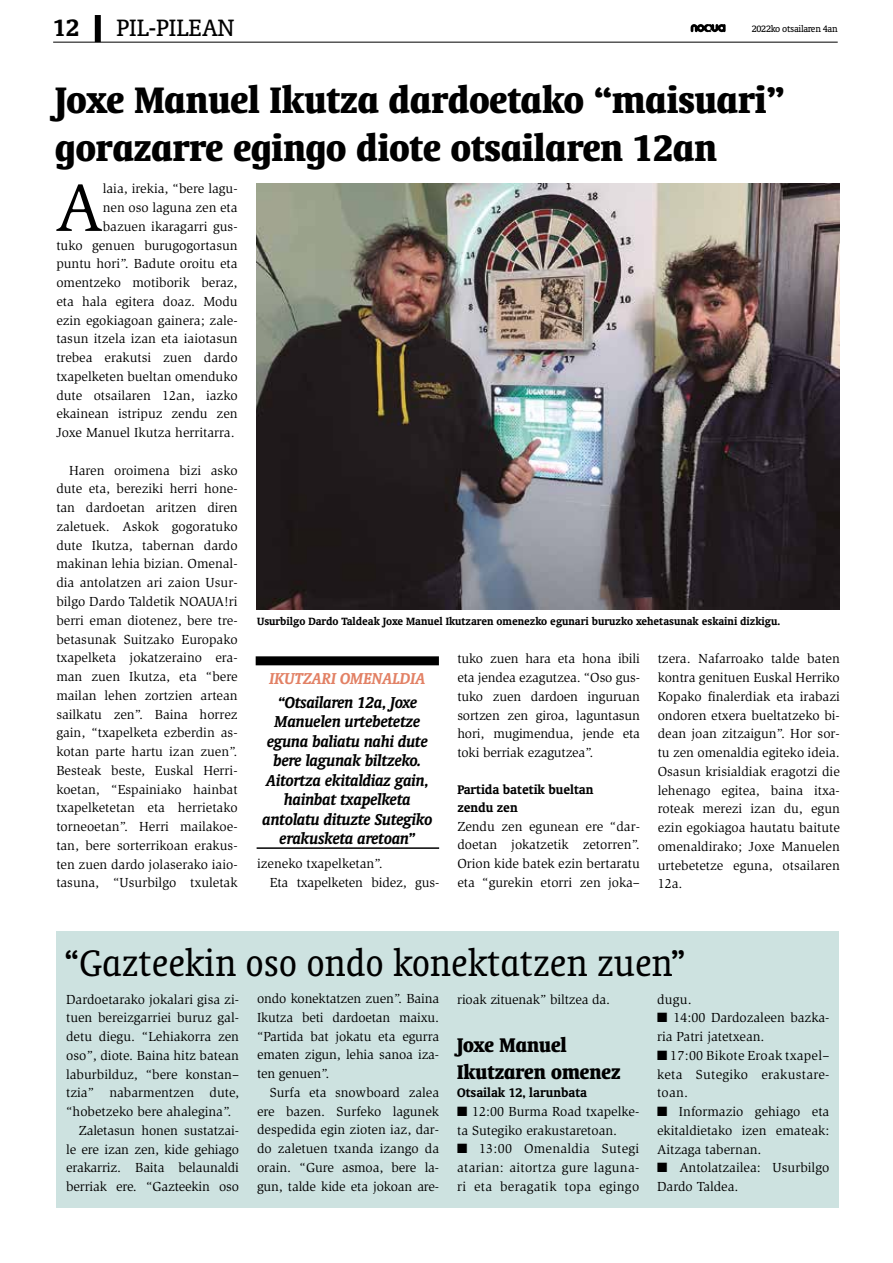
<style>
.page{position:relative;width:893px;height:1263px;background:#fff}
.page>*{position:absolute;margin:0;border:0;box-sizing:border-box;transform-origin:0 0}
.t1{font:69.45px "Slimbach";color:#000}
.t2{font:700 condensed 42px/48px "Oranda BT";color:#000}
.t3{font:condensed 42px "Oranda BT";letter-spacing:.01em;color:#000}
.t4{font:27px "Oranda BT";color:#000}
.t5{font:700 27px "Oranda BT";color:#000}
.t6{font:700 condensed 22.5px/27px "Oranda BT";color:#000}
.t7{font:italic 700 18px/19.5px "Oranda BT";letter-spacing:-.01em;color:#000;text-align:center}
.t8{font:italic 700 18px "Oranda BT";letter-spacing:-.01em;color:#e28165}
.t9{font:700 14.25px/18px "Oranda BT";color:#000}
.t10{font:13.5px/18.8px "Slimbach";color:#000;text-align:justify}
.t11{font:700 12px "Oranda BT";color:#000}
.t12{font:10.5px "Oranda BT";letter-spacing:-.03em;color:#000}
</style>
<div class="page">
<svg style="left:691px;top:24px;width:35px;height:8px"></svg>
<hr style="left:53px;top:42px;width:785px;height:1px;background:#000">
<div style="left:95px;top:15px;width:6px;height:27px;background:#000"></div>
<img style="left:257px;top:183px;width:582px;height:427px">
<div style="left:256px;top:656px;width:183px;height:9px;background:#000"></div>
<hr style="left:257px;top:847px;width:182px;height:2px;background:#000">
<div style="left:56px;top:931px;width:783px;height:277px;background:#cde2e0"></div>
<h3 class="t5" style="left:53px;top:12px;width:28px">12</h3>
<h3 class="t4" style="left:117px;top:12px;width:119px">PIL-PILEAN</h3>
<p class="t12" style="left:752px;top:23px;width:87px">2022ko otsailaren 4an</p>
<h2 class="t2" style="left:55px;top:75px;width:731px">Joxe Manuel Ikutza dardoetako “maisuari” gorazarre egingo diote otsailaren 12an</h2>
<h1 class="t1" style="left:55px;top:168px;width:49px">A</h1>
<p class="t10" style="left:56px;top:180px;width:183px;text-align:right">laia, irekia, “bere lagu-<br>nen oso laguna zen eta<br>bazuen ikaragarri gus-<br>tuko genuen burugogortasun puntu hori”. Badute oroitu eta omentzeko motiborik beraz, eta hala egitera doaz. Modu ezin egokiagoan gainera; zale&shy;tasun itzela izan eta iaiotasun trebea erakutsi zuen dardo txapelketen bueltan omenduko dute otsailaren 12an, iazko ekainean istripuz zendu zen<br>Joxe Manuel Ikutza herritarra.</p>
<p class="t10" style="left:56px;top:461px;width:183px;text-indent:13px">Haren oroimena bizi asko dute eta, bereziki herri hone&shy;tan dardoetan aritzen diren zaletuek. Askok gogoratuko dute Ikutza, tabernan dardo makinan lehia bizian. Omenal&shy;dia antolatzen ari zaion Usur&shy;bilgo Dardo Taldetik NOAUA!ri berri eman diotenez, bere tre&shy;betasunak Suitzako Europako txapelketa jokatzeraino era&shy;man zuen Ikutza, eta “bere mailan lehen zortzien artean sailkatu zen”. Baina horrez gain, “txapelketa ezberdin as&shy;kotan parte hartu izan zuen”.<br>Besteak beste, Euskal Herri&shy;koetan, “Espainiako hainbat txapelketetan eta herrietako torneoetan”. Herri mailakoe&shy;tan, bere sorterrikoan erakus&shy;ten zuen dardo jolaserako iaio&shy;tasuna, “Usurbilgo txuletak</p>
<p class="t11" style="left:257px;top:614px;width:524px">Usurbilgo Dardo Taldeak Joxe Manuel Ikutzaren omenezko egunari buruzko xehetasunak eskaini dizkigu.</p>
<p class="t10" style="left:658px;top:649px;width:184px">tzera. Nafarroako talde baten kontra genituen Euskal Herriko Kopako finalerdiak eta irabazi ondoren etxera bueltatzeko bi&shy;dean joan zitzaigun”. Hor sor&shy;tu zen omenaldia egiteko ideia.<br>Osasun krisialdiak eragotzi die lehenago egitea, baina itxa&shy;roteak merezi izan du, egun ezin egokiagoa hautatu baitute omenaldirako; Joxe Manuelen urtebetetze eguna, otsailaren 12a.</p>
<p class="t10" style="left:457px;top:649px;width:184px">tuko zuen hara eta hona ibili eta jendea ezagutzea. “Oso gus&shy;tuko zuen dardoen inguruan sortzen zen giroa, laguntasun hori, mugimendua, jende eta toki berriak ezagutzea”.</p>
<p class="t9" style="left:457px;top:780px;width:138px">Partida batetik bueltan zendu zen</p>
<p class="t10" style="left:457px;top:817px;width:184px">Zendu zen egunean ere “dar&shy;doetan jokatzetik zetorren”.<br>Orion kide batek ezin bertaratu eta “gurekin etorri zen joka–</p>
<h3 class="t8" style="left:270px;top:667px;width:157px">IKUTZARI OMENALDIA</h3>
<h3 class="t7" style="left:262px;top:692px;width:172px">“Otsailaren 12a, Joxe<br>Manuelen urtebetetze eguna baliatu nahi dute bere lagunak biltzeko.<br>Aitortza ekitaldiaz gain, hainbat txapelketa antolatu dituzte Sutegiko erakusketa aretoan”</h3>
<p class="t10" style="left:270px;top:854px;width:171px;text-indent:-13px">izeneko txapelketan”.<br>Eta txapelketen bidez, gus-</p>
<h2 class="t3" style="left:64px;top:939px;width:623px">“Gazteekin oso ondo konektatzen zuen”</h2>
<p class="t10" style="left:66px;top:990px;width:174px">Dardoetarako jokalari gisa zi-</p>
<p class="t10" style="left:66px;top:1008px;width:174px">tuen bereizgarriei buruz gal-</p>
<p class="t10" style="left:66px;top:1027px;width:174px">detu diegu. “Lehiakorra zen</p>
<p class="t10" style="left:66px;top:1046px;width:174px">oso”, diote. Baina hitz batean</p>
<p class="t10" style="left:66px;top:1065px;width:174px">laburbilduz, “bere konstan–</p>
<p class="t10" style="left:66px;top:1083px;width:174px">tzia” nabarmentzen dute,</p>
<p class="t10" style="left:66px;top:1102px;width:167px">“hobetzeko bere ahalegina”.</p>
<p class="t10" style="left:79px;top:1121px;width:162px">Zaletasun honen sustatzai-</p>
<p class="t10" style="left:66px;top:1140px;width:174px">le ere izan zen, kide gehiago</p>
<p class="t10" style="left:66px;top:1158px;width:174px">erakarriz. Baita belaunaldi</p>
<p class="t10" style="left:66px;top:1177px;width:174px">berriak ere. “Gazteekin oso</p>
<p class="t10" style="left:257px;top:989px;width:184px">ondo konektatzen zuen”. Baina Ikutza beti dardoetan maixu. “Partida bat jokatu eta egurra ematen zigun, lehia sanoa iza&shy;ten genuen”.</p>
<p class="t10" style="left:257px;top:1083px;width:184px;text-indent:13px">Surfa eta snowboard zalea ere bazen. Surfeko lagunek despedida egin zioten iaz, dar&shy;do zaletuen txanda izango da orain. “Gure asmoa, bere la&shy;gun, talde kide eta jokoan are-</p>
<p class="t10" style="left:657px;top:990px;width:36px">dugu.</p>
<p class="t10" style="left:657px;top:1008px;width:174px">■ 14:00 Dardozaleen bazka&shy;ria Patri jatetxean.</p>
<p class="t10" style="left:657px;top:1046px;width:174px">■ 17:00 Bikote Eroak txapel– keta Sutegiko erakustare&shy;toan.</p>
<p class="t10" style="left:657px;top:1102px;width:174px">■ Informazio gehiago eta ekitaldietako izen emateak:<br>Aitzaga tabernan.</p>
<p class="t10" style="left:657px;top:1158px;width:174px">■ Antolatzailea: Usurbilgo<br>Dardo Taldea.</p>
<p class="t10" style="left:457px;top:990px;width:155px">rioak zituenak” biltzea da.</p>
<h3 class="t6" style="left:457px;top:1031px;width:165px">Joxe Manuel<br>Ikutzaren omenez</h3>
<p class="t9" style="left:457px;top:1083px;width:131px">Otsailak 12, larunbata</p>
<p class="t10" style="left:457px;top:1102px;width:184px">■ 12:00 Burma Road txapelke&shy;ta Sutegiko erakustaretoan.</p>
<p class="t10" style="left:457px;top:1140px;width:184px">■ 13:00 Omenaldia Sutegi atarian: aitortza gure laguna&shy;ri eta beragatik topa egingo</p>
</div>
